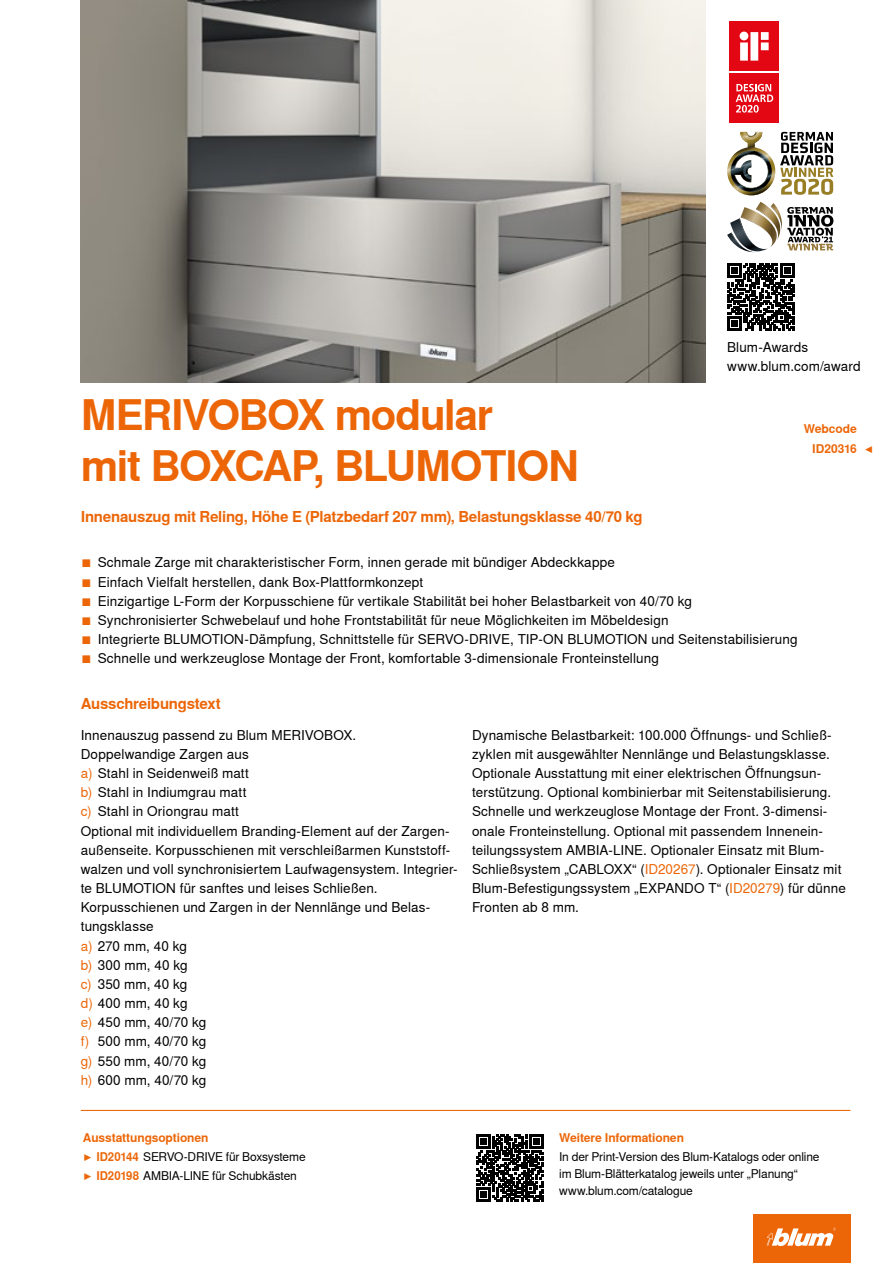
<style>
.page{position:relative;width:893px;height:1263px;background:#fff}
.page>*{position:absolute;margin:0;border:0;box-sizing:border-box;transform-origin:0 0}
.CB_AF_Ueber_Tit2{font:700 42px/50.4px "Nimbus Sans Global";letter-spacing:-.03em;color:#ec6608}
.CB_AF_Ueber_Ber1o_li{font:700 15px "Nimbus Sans Global";letter-spacing:-.015em;color:#ec6608}
.CB_AF_FliesIMG_li{font:13.5px/19.2px "Nimbus Sans Global";letter-spacing:.01em;color:#000}
.CB_AF_Bes_IMG9{font:13.5px "Nimbus Sans Global";letter-spacing:.01em;color:#000}
.CB_AF_Fliess_li{font:12px "Nimbus Sans Global";letter-spacing:-.01em;color:#000}
.CB_AF_Ueber_Ber2o_li{font:12px "Nimbus Sans Global";letter-spacing:-.015em;color:#000}
.CB_AF_Ueber_Ber2o_li-2{font:700 12px "Nimbus Sans Global";letter-spacing:-.01em;color:#ec6608}
.CB_AF_Ueber_Ber2o_re{font:700 12px "Nimbus Sans Global";letter-spacing:-.005em;color:#ec6608}
.s1{color:#ec6608}
.s2{font-weight:700;color:#ec6608}
</style>
<div class="page">
<img style="left:81px;top:0;width:625px;height:383px">
<svg style="left:729px;top:21px;width:50px;height:102px"></svg>
<div style="left:730px;top:74px;width:49px;height:49px;background:#e30613"></div>
<div style="left:730px;top:22px;width:49px;height:49px;background:#e30613"></div>
<svg style="left:740px;top:32px;width:29px;height:29px"></svg>
<svg style="left:736px;top:84px;width:37px;height:29px"></svg>
<svg style="left:727px;top:132px;width:106px;height:63px"></svg>
<svg style="left:727px;top:202px;width:106px;height:50px"></svg>
<div style="left:753px;top:1214px;width:97px;height:49px;background:#ec6608"></div>
<svg style="left:767px;top:1227px;width:69px;height:19px"></svg>
<svg style="left:727px;top:264px;width:67px;height:67px"></svg>
<hr style="left:81px;top:1110px;width:769px;height:1px;background:#ec6608">
<svg style="left:476px;top:1134px;width:67px;height:67px"></svg>
<p class="CB_AF_FliesIMG_li" style="left:727px;top:338px;width:83px">Blum-Awards</p>
<p class="CB_AF_FliesIMG_li" style="left:727px;top:357px;width:135px">www.blum.com/award</p>
<p class="CB_AF_Ueber_Tit2" style="left:81px;top:390px;width:500px">MERIVOBOX modular<br>mit BOXCAP, BLUMOTION</p>
<p class="CB_AF_Ueber_Ber1o_li" style="left:81px;top:508px;width:563px">Innenauszug mit Reling, Höhe E (Platzbedarf 207 mm), Belastungsklasse 40/70 kg</p>
<p class="CB_AF_Bes_IMG9" style="left:81px;top:555px;width:536px"><span class="s1">■</span> Schmale Zarge mit charakteristischer Form, innen gerade mit bündiger Abdeckkappe</p>
<p class="CB_AF_Bes_IMG9" style="left:81px;top:574px;width:344px"><span class="s1">■</span> Einfach Vielfalt herstellen, dank Box-Plattformkonzept</p>
<p class="CB_AF_Bes_IMG9" style="left:81px;top:593px;width:613px"><span class="s1">■</span> Einzigartige L-Form der Korpusschiene für vertikale Stabilität bei hoher Belastbarkeit von 40/70 kg</p>
<p class="CB_AF_Bes_IMG9" style="left:81px;top:612px;width:589px"><span class="s1">■</span> Synchronisierter Schwebelauf und hohe Frontstabilität für neue Möglichkeiten im Möbeldesign</p>
<p class="CB_AF_Bes_IMG9" style="left:81px;top:631px;width:718px"><span class="s1">■</span> Integrierte BLUMOTION-Dämpfung, Schnittstelle für SERVO-DRIVE, TIP-ON BLUMOTION und Seitenstabilisierung</p>
<p class="CB_AF_Bes_IMG9" style="left:81px;top:651px;width:580px"><span class="s1">■</span> Schnelle und werkzeuglose Montage der Front, komfortable 3-dimensionale Fronteinstellung</p>
<p class="CB_AF_Ueber_Ber2o_re" style="left:804px;top:422px;width:55px">Webcode</p>
<p class="CB_AF_Ueber_Ber2o_re" style="left:812px;top:441px;width:46px">ID20316</p>
<p class="CB_AF_Ueber_Ber2o_re" style="left:865px;top:441px;width:11px">◀</p>
<p class="CB_AF_Ueber_Ber1o_li" style="left:81px;top:695px;width:141px">Ausschreibungstext</p>
<p class="CB_AF_FliesIMG_li" style="left:81px;top:725px;width:277px">Innenauszug passend zu Blum MERIVOBOX.</p>
<p class="CB_AF_FliesIMG_li" style="left:81px;top:744px;width:170px">Doppelwandige Zargen aus</p>
<p class="CB_AF_FliesIMG_li" style="left:81px;top:764px;width:170px"><span class="s1">a)</span> Stahl in Seidenweiß matt</p>
<p class="CB_AF_FliesIMG_li" style="left:81px;top:783px;width:167px"><span class="s1">b)</span> Stahl in Indiumgrau matt</p>
<p class="CB_AF_FliesIMG_li" style="left:81px;top:802px;width:160px"><span class="s1">c)</span> Stahl in Oriongrau matt</p>
<p class="CB_AF_FliesIMG_li" style="left:81px;top:821px;width:378px">Optional mit individuellem Branding-Element auf der Zargen&shy;außenseite. Korpusschienen mit verschleißarmen Kunststoff&shy;walzen und voll synchronisiertem Laufwagensystem. Integrier&shy;te BLUMOTION für sanftes und leises Schließen.</p>
<p class="CB_AF_FliesIMG_li" style="left:81px;top:898px;width:351px">Korpusschienen und Zargen in der Nennlänge und Belas&shy;tungsklasse</p>
<p class="CB_AF_FliesIMG_li" style="left:81px;top:936px;width:108px"><span class="s1">a)</span> 270 mm, 40 kg</p>
<p class="CB_AF_FliesIMG_li" style="left:81px;top:955px;width:108px"><span class="s1">b)</span> 300 mm, 40 kg</p>
<p class="CB_AF_FliesIMG_li" style="left:81px;top:975px;width:108px"><span class="s1">c)</span> 350 mm, 40 kg</p>
<p class="CB_AF_FliesIMG_li" style="left:81px;top:994px;width:108px"><span class="s1">d)</span> 400 mm, 40 kg</p>
<p class="CB_AF_FliesIMG_li" style="left:81px;top:1013px;width:127px"><span class="s1">e)</span> 450 mm, 40/70 kg</p>
<p class="CB_AF_FliesIMG_li" style="left:81px;top:1032px;width:127px"><span class="s1">f)</span> 500 mm, 40/70 kg</p>
<p class="CB_AF_FliesIMG_li" style="left:81px;top:1051px;width:127px"><span class="s1">g)</span> 550 mm, 40/70 kg</p>
<p class="CB_AF_FliesIMG_li" style="left:81px;top:1070px;width:127px"><span class="s1">h)</span> 600 mm, 40/70 kg</p>
<p class="CB_AF_FliesIMG_li" style="left:472px;top:725px;width:375px">Dynamische Belastbarkeit: 100.000 Öffnungs- und Schließ&shy;zyklen mit ausgewählter Nennlänge und Belastungsklasse.<br>Optionale Ausstattung mit einer elektrischen Öffnungsun&shy;terstützung. Optional kombinierbar mit Seitenstabilisierung.<br>Schnelle und werkzeuglose Montage der Front. 3-dimensi&shy;onale Fronteinstellung. Optional mit passendem Innenein&shy;teilungssystem AMBIA-LINE. Optionaler Einsatz mit Blum-Schließsystem „CABLOXX“ (<span class="s1">ID20267</span>). Optionaler Einsatz mit Blum-Befestigungssystem „EXPANDO T“ (<span class="s1">ID20279</span>) für dünne Fronten ab 8 mm.</p>
<p class="CB_AF_Ueber_Ber2o_li-2" style="left:83px;top:1130px;width:127px">Ausstattungsoptionen</p>
<p class="CB_AF_Ueber_Ber2o_li" style="left:83px;top:1149px;width:224px"><span class="s1">▶</span> <span class="s2">ID20144</span> SERVO-DRIVE für Boxsysteme</p>
<p class="CB_AF_Ueber_Ber2o_li" style="left:83px;top:1169px;width:215px"><span class="s1">▶</span> <span class="s2">ID20198</span> AMBIA-LINE für Schubkästen</p>
<p class="CB_AF_Ueber_Ber2o_li-2" style="left:559px;top:1130px;width:126px">Weitere Informationen</p>
<p class="CB_AF_Fliess_li" style="left:559px;top:1149px;width:262px">In der Print-Version des Blum-Katalogs oder online</p>
<p class="CB_AF_Fliess_li" style="left:559px;top:1166px;width:240px">im Blum-Blätterkatalog jeweils unter „Planung“</p>
<p class="CB_AF_Fliess_li" style="left:559px;top:1183px;width:135px">www.blum.com/catalogue</p>
</div>
